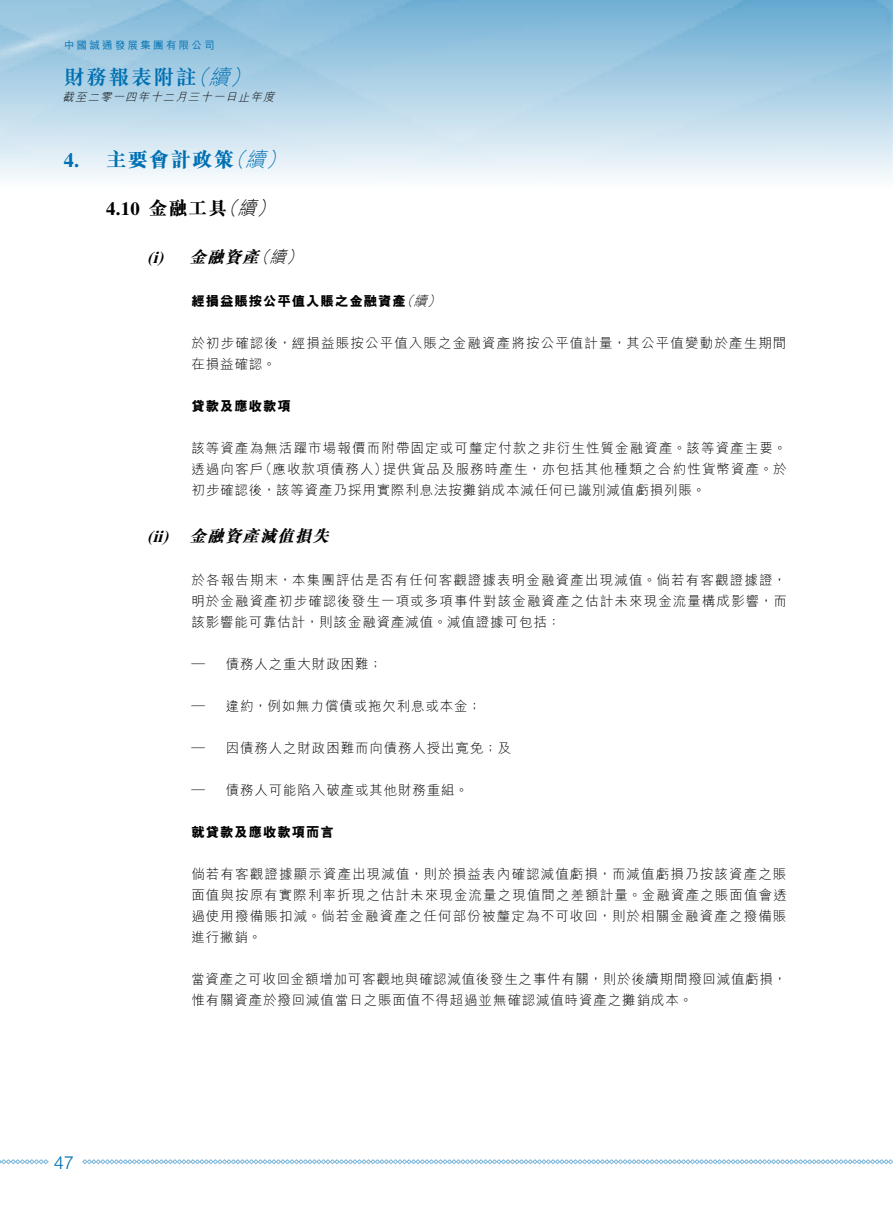
<style>
.page{position:relative;width:893px;height:1212px;background:#fff}
.page>*{position:absolute;margin:0;border:0;box-sizing:border-box;transform-origin:0 0}
.t1{font:700 21px "M Sung HK";letter-spacing:.065em;color:#0070b2}
.t2{font:italic 300 21px "M Hei HK";color:#0070b2}
._01_Subhead_1{font:800 20.25px "M Sung HK";letter-spacing:.06em;color:#0070b2}
._01_Subhead_1-2{font:italic 300 20.25px "M Hei HK";color:#0070b2}
._01_Subhead_1-3{font:700 20.25px "Times LT Std";color:#0070b2}
._02_Subhead_2{font:800 18.75px "M Sung HK";color:#000}
._02_Subhead_2-2{font:700 18.75px "Times LT Std";color:#000}
._02_Subhead_2-3{font:italic 300 18.75px "M Hei HK";color:#000}
.t3{font:300 18px "Helvetica LT Std";color:#0070b2}
._03_Subhead_3{font:italic 800 16.5px "M Sung HK";color:#000}
._03_Subhead_3-2{font:italic 700 16.5px "Times LT Std";color:#000}
._03_Subhead_3-3{font:italic 300 16.5px "M Hei HK";color:#000}
._00_Body_Text{font:300 13.5px/21px "M Hei HK";letter-spacing:.065em;color:#000}
._00_Body_Text-2{font:300 13.5px/21px "M Hei HK";letter-spacing:.085em;color:#000}
._00_Body_Text-3{font:800 13.5px "M Hei HK";letter-spacing:.065em;color:#000}
._00_Body_Text-4{font:italic 300 13.5px "M Hei HK";color:#000}
.t4{font:italic 300 11.25px "M Hei HK";color:#000}
.t5{font:500 10.5px "M Hei HK";letter-spacing:.215em;color:#0070b2}
.s1{font-family:"M Hei HK";font-weight:300}
</style>
<div class="page">
<img style="left:0;top:0;width:893px;height:179px">
<svg style="left:0;top:1159px;width:49px;height:5px"></svg>
<svg style="left:82px;top:1159px;width:811px;height:5px"></svg>
<p class="t5" style="left:64px;top:38px;width:152px">中國誠通發展集團有限公司</p>
<h1 class="t2" style="left:208px;top:66px;width:28px">續</h1>
<h1 class="t2" style="left:187px;top:66px;width:28px">（</h1>
<h1 class="t2" style="left:230px;top:66px;width:28px">(</h1>
<h1 class="t1" style="left:64px;top:66px;width:135px">財務報表附註</h1>
<p class="t4" style="left:63px;top:91px;width:216px">截至二零一四年十二月三十一日止年度</p>
<p class="_01_Subhead_1-3" style="left:64px;top:148px;width:17px">4.</p>
<p class="_01_Subhead_1-2" style="left:245px;top:149px;width:27px">續</p>
<p class="_01_Subhead_1" style="left:106px;top:149px;width:129px">主要會計政策</p>
<p class="_01_Subhead_1-2" style="left:225px;top:149px;width:27px">（</p>
<p class="_01_Subhead_1-2" style="left:266px;top:149px;width:27px">(</p>
<p class="_02_Subhead_2-2" style="left:106px;top:198px;width:35px">4.10</p>
<p class="_02_Subhead_2-3" style="left:238px;top:199px;width:25px">續</p>
<p class="_02_Subhead_2-3" style="left:219px;top:199px;width:25px">（</p>
<p class="_02_Subhead_2-3" style="left:257px;top:199px;width:25px">(</p>
<p class="_02_Subhead_2" style="left:149px;top:199px;width:80px">金融工具</p>
<p class="_03_Subhead_3-2" style="left:147px;top:248px;width:23px">)i(</p>
<p class="_03_Subhead_3-2" style="left:147px;top:527px;width:12px">(</p>
<p class="_03_Subhead_3-2" style="left:153px;top:527px;width:22px">)i i</p>
<p class="_03_Subhead_3" style="left:190px;top:249px;width:102px">金融資產<span class="s1">續</span></p>
<p class="_03_Subhead_3-3" style="left:253px;top:249px;width:22px">（</p>
<p class="_03_Subhead_3-3" style="left:286px;top:249px;width:22px">(</p>
<p class="_00_Body_Text-4" style="left:413px;top:294px;width:19px">續</p>
<p class="_00_Body_Text-4" style="left:400px;top:294px;width:19px">（</p>
<p class="_00_Body_Text-4" style="left:427px;top:294px;width:19px">(</p>
<p class="_00_Body_Text-3" style="left:191px;top:294px;width:216px">經損益賬按公平值入賬之金融資產</p>
<p class="_00_Body_Text-2" style="left:191px;top:332px;width:597px">於初步確認後，經損益賬按公平值入賬之金融資產將按公平值計量，其公平值變動於產生期間在損益確認。</p>
<p class="_00_Body_Text-3" style="left:191px;top:399px;width:101px">貸款及應收款項</p>
<p class="_00_Body_Text" style="left:191px;top:437px;width:597px;text-align:right">該等資產為無活躍市場報價而附帶固定或可釐定付款之非衍生性質金融資產。該等資產主要。提供貨品及服務時產生，亦包括其他種類之合約性貨幣資產。於</p>
<p class="_00_Body_Text" style="left:259px;top:458px;width:130px">（應收款項債務人）</p>
<p class="_00_Body_Text" style="left:191px;top:458px;width:516px">透過向客戶<br>初步確認後，該等資產乃採用實際利息法按攤銷成本減任何已識別減值虧損列賬。</p>
<p class="_03_Subhead_3" style="left:190px;top:528px;width:145px">金融資產減值損失</p>
<p class="_00_Body_Text" style="left:191px;top:569px;width:597px;text-align:justify">於各報告期末，本集團評估是否有任何客觀證據表明金融資產出現減值。倘若有客觀證據證，明於金融資產初步確認後發生一項或多項事件對該金融資產之估計未來現金流量構成影響，而該影響能可靠估計，則該金融資產減值。減值證據可包括：</p>
<p class="_00_Body_Text" style="left:226px;top:653px;width:158px">債務人之重大財政困難;</p>
<p class="_00_Body_Text" style="left:191px;top:653px;width:15px">—</p>
<p class="_00_Body_Text" style="left:191px;top:695px;width:15px">—</p>
<p class="_00_Body_Text" style="left:191px;top:737px;width:15px">—</p>
<p class="_00_Body_Text" style="left:226px;top:695px;width:257px">違約，例如無力償債或拖欠利息或本金;</p>
<p class="_00_Body_Text" style="left:226px;top:737px;width:287px">因債務人之財政困難而向債務人授出寬免；及</p>
<p class="_00_Body_Text" style="left:226px;top:779px;width:244px">債務人可能陷入破產或其他財務重組。</p>
<p class="_00_Body_Text" style="left:191px;top:779px;width:15px">—</p>
<p class="_00_Body_Text-3" style="left:191px;top:825px;width:144px">就貸款及應收款項而言</p>
<p class="_00_Body_Text" style="left:191px;top:863px;width:597px;text-align:justify">倘若有客觀證據顯示資產出現減值，則於損益表內確認減值虧損，而減值虧損乃按該資產之賬面值與按原有實際利率折現之估計未來現金流量之現值間之差額計量。金融資產之賬面值會透過使用撥備賬扣減。倘若金融資產之任何部份被釐定為不可收回，則於相關金融資產之撥備賬進行撇銷。</p>
<p class="_00_Body_Text" style="left:191px;top:968px;width:597px">當資產之可收回金額增加可客觀地與確認減值後發生之事件有關，則於後續期間撥回減值虧損，惟有關資產於撥回減值當日之賬面值不得超過並無確認減值時資產之攤銷成本。</p>
<h3 class="t3" style="left:54px;top:1151px;width:22px">47</h3>
</div>
